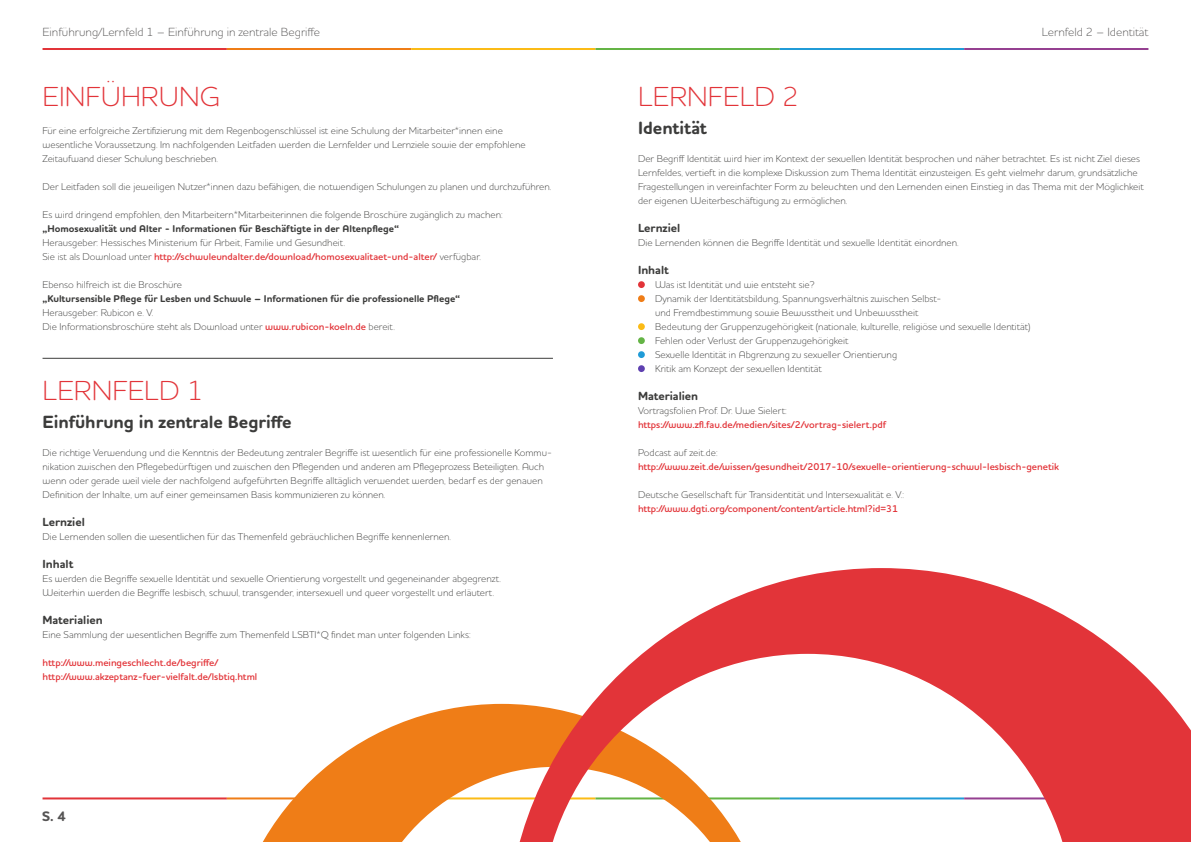
<style>
.page{position:relative;width:1191px;height:842px;background:#fff}
.page>*{position:absolute;margin:0;border:0;box-sizing:border-box;transform-origin:0 0}
.t1{font:300 28px "Houschka Rounded";color:#e23439}
.t2{font:700 18px "Houschka Rounded";color:#3c3c3b}
.t3{font:700 14px "Houschka Rounded";color:#555454}
.t4{font:300 12px "Houschka Rounded";color:#555454}
.t5{font:700 12px "Houschka Rounded";color:#3c3c3b}
.t6{font:300 10px/14px "Houschka Rounded";color:#3c3c3b}
.t7{font:600 10px/14px "Houschka Rounded";color:#e23439}
.t8{font:700 10px "Houschka Rounded";color:#3c3c3b}
.s1{font-weight:600;color:#e23439}
</style>
<div class="page">
<hr style="left:43px;top:797px;width:184px;height:2px;background:#e23439">
<hr style="left:43px;top:48px;width:184px;height:2px;background:#e23439">
<hr style="left:227px;top:48px;width:184px;height:2px;background:#ef7d17">
<hr style="left:411px;top:48px;width:184px;height:2px;background:#fbbb16">
<hr style="left:595px;top:48px;width:185px;height:2px;background:#64b445">
<hr style="left:780px;top:48px;width:184px;height:2px;background:#209bd7">
<hr style="left:964px;top:48px;width:184px;height:2px;background:#954091">
<hr style="left:43px;top:358px;width:510px;height:1px;background:#3c3c3b">
<svg style="left:227px;top:704px;width:279px;height:138px"></svg>
<div style="left:638px;top:281px;width:7px;height:7px;background:#e23439;border-radius:50%"></div>
<div style="left:638px;top:295px;width:7px;height:7px;background:#ef7d17;border-radius:50%"></div>
<div style="left:638px;top:323px;width:7px;height:7px;background:#fbbb16;border-radius:50%"></div>
<div style="left:638px;top:337px;width:7px;height:7px;background:#64b445;border-radius:50%"></div>
<div style="left:638px;top:351px;width:7px;height:7px;background:#209bd7;border-radius:50%"></div>
<div style="left:638px;top:365px;width:7px;height:7px;background:#5e40b0;border-radius:50%"></div>
<svg style="left:506px;top:568px;width:685px;height:274px"></svg>
<p class="t4" style="left:43px;top:24px;width:279px">Einführung/Lernfeld 1 – Einführung in zentrale Begriffe</p>
<h1 class="t1" style="left:43px;top:78px;width:179px">EINFÜHRUNG</h1>
<p class="t6" style="left:43px;top:123px;width:485px">Für eine erfolgreiche Zertifizierung mit dem Regenbogenschlüssel ist eine Schulung der Mitarbeiter*innen eine wesentliche Voraussetzung. Im nachfolgenden Leitfaden werden die Lernfelder und Lernziele sowie der empfohlene<br>Zeitaufwand dieser Schulung beschrieben.</p>
<p class="t6" style="left:43px;top:179px;width:510px">Der Leitfaden soll die jeweiligen Nutzer*innen dazu befähigen, die notwendigen Schulungen zu planen und durchzuführen.</p>
<p class="t6" style="left:43px;top:207px;width:462px">Es wird dringend empfohlen, den Mitarbeitern*Mitarbeiterinnen die folgende Broschüre zugänglich zu machen:</p>
<p class="t8" style="left:43px;top:222px;width:358px">„Homosexualität und Alter - Informationen für Beschäftigte in der Altenpflege“</p>
<p class="t6" style="left:43px;top:235px;width:440px">Herausgeber: Hessisches Ministerium für Arbeit, Familie und Gesundheit.<br>Sie ist als Download unter <span class="s1">http://schwuleundalter.de/download/homosexualitaet-und-alter/</span> verfügbar.</p>
<p class="t6" style="left:43px;top:277px;width:141px">Ebenso hilfreich ist die Broschüre</p>
<p class="t8" style="left:43px;top:292px;width:419px">„Kultursensible Pflege für Lesben und Schwule – Informationen für die professionelle Pflege“</p>
<p class="t6" style="left:43px;top:305px;width:354px">Herausgeber: Rubicon e. V.<br>Die Informationsbroschüre steht als Download unter <span class="s1">www.rubicon-koeln.de</span> bereit.</p>
<h1 class="t1" style="left:43px;top:372px;width:162px">LERNFELD 1</h1>
<h2 class="t2" style="left:43px;top:410px;width:251px">Einführung in zentrale Begriffe</h2>
<p class="t6" style="left:43px;top:445px;width:511px">Die richtige Verwendung und die Kenntnis der Bedeutung zentraler Begriffe ist wesentlich für eine professionelle Kommu&shy;nikation zwischen den Pflegebedürftigen und zwischen den Pflegenden und anderen am Pflegeprozess Beteiligten. Auch wenn oder gerade weil viele der nachfolgend aufgeführten Begriffe alltäglich verwendet werden, bedarf es der genauen Definition der Inhalte, um auf einer gemeinsamen Basis kommunizieren zu können.</p>
<p class="t5" style="left:43px;top:514px;width:44px">Lernziel</p>
<p class="t6" style="left:43px;top:529px;width:410px">Die Lernenden sollen die wesentlichen für das Themenfeld gebräuchlichen Begriffe kennenlernen.</p>
<p class="t5" style="left:43px;top:556px;width:32px">Inhalt</p>
<p class="t6" style="left:43px;top:571px;width:460px">Es werden die Begriffe sexuelle Identität und sexuelle Orientierung vorgestellt und gegeneinander abgegrenzt.<br>Weiterhin werden die Begriffe lesbisch, schwul, transgender, intersexuell und queer vorgestellt und erläutert.</p>
<p class="t5" style="left:43px;top:612px;width:62px">Materialien</p>
<p class="t6" style="left:43px;top:627px;width:429px">Eine Sammlung der wesentlichen Begriffe zum Themenfeld LSBTI*Q findet man unter folgenden Links:</p>
<p class="t7" style="left:43px;top:655px;width:216px">http://www.meingeschlecht.de/begriffe/ http://www.akzeptanz-fuer-vielfalt.de/lsbtiq.html</p>
<h3 class="t3" style="left:42px;top:808px;width:25px">S. 4</h3>
<p class="t4" style="left:1042px;top:24px;width:108px">Lernfeld 2 – Identität</p>
<h1 class="t1" style="left:638px;top:78px;width:162px">LERNFELD 2</h1>
<h2 class="t2" style="left:638px;top:116px;width:71px">Identität</h2>
<p class="t6" style="left:638px;top:151px;width:507px">Der Begriff Identität wird hier im Kontext der sexuellen Identität besprochen und näher betrachtet. Es ist nicht Ziel dieses Lernfeldes, vertieft in die komplexe Diskussion zum Thema Identität einzusteigen. Es geht vielmehr darum, grundsätzliche Fragestellungen in vereinfachter Form zu beleuchten und den Lernenden einen Einstieg in das Thema mit der Möglichkeit der eigenen Weiterbeschäftigung zu ermöglichen.</p>
<p class="t5" style="left:638px;top:220px;width:44px">Lernziel</p>
<p class="t6" style="left:638px;top:235px;width:322px">Die Lernenden können die Begriffe Identität und sexuelle Identität einordnen.</p>
<p class="t5" style="left:638px;top:262px;width:32px">Inhalt</p>
<p class="t6" style="left:655px;top:277px;width:377px">Was ist Identität und wie entsteht sie?<br>Dynamik der Identitätsbildung, Spannungsverhältnis zwischen Selbst-<br>und Fremdbestimmung sowie Bewusstheit und Unbewusstheit<br>Bedeutung der Gruppenzugehörigkeit (nationale, kulturelle, religiöse und sexuelle Identität)<br>Fehlen oder Verlust der Gruppenzugehörigkeit<br>Sexuelle Identität in Abgrenzung zu sexueller Orientierung<br>Kritik am Konzept der sexuellen Identität</p>
<p class="t5" style="left:638px;top:388px;width:62px">Materialien</p>
<p class="t6" style="left:638px;top:403px;width:150px">Vortragsfolien Prof. Dr. Uwe Sielert:</p>
<p class="t7" style="left:638px;top:417px;width:250px">https://www.zfl.fau.de/medien/sites/2/vortrag-sielert.pdf</p>
<p class="t6" style="left:638px;top:445px;width:81px">Podcast auf zeit.de:</p>
<p class="t7" style="left:638px;top:459px;width:422px">http://www.zeit.de/wissen/gesundheit/2017-10/sexuelle-orientierung-schwul-lesbisch-genetik</p>
<p class="t6" style="left:638px;top:487px;width:267px">Deutsche Gesellschaft für Transidentität und Intersexualität e. V.:</p>
<p class="t7" style="left:638px;top:501px;width:261px">http://www.dgti.org/component/content/article.html?id=31</p>
</div>
